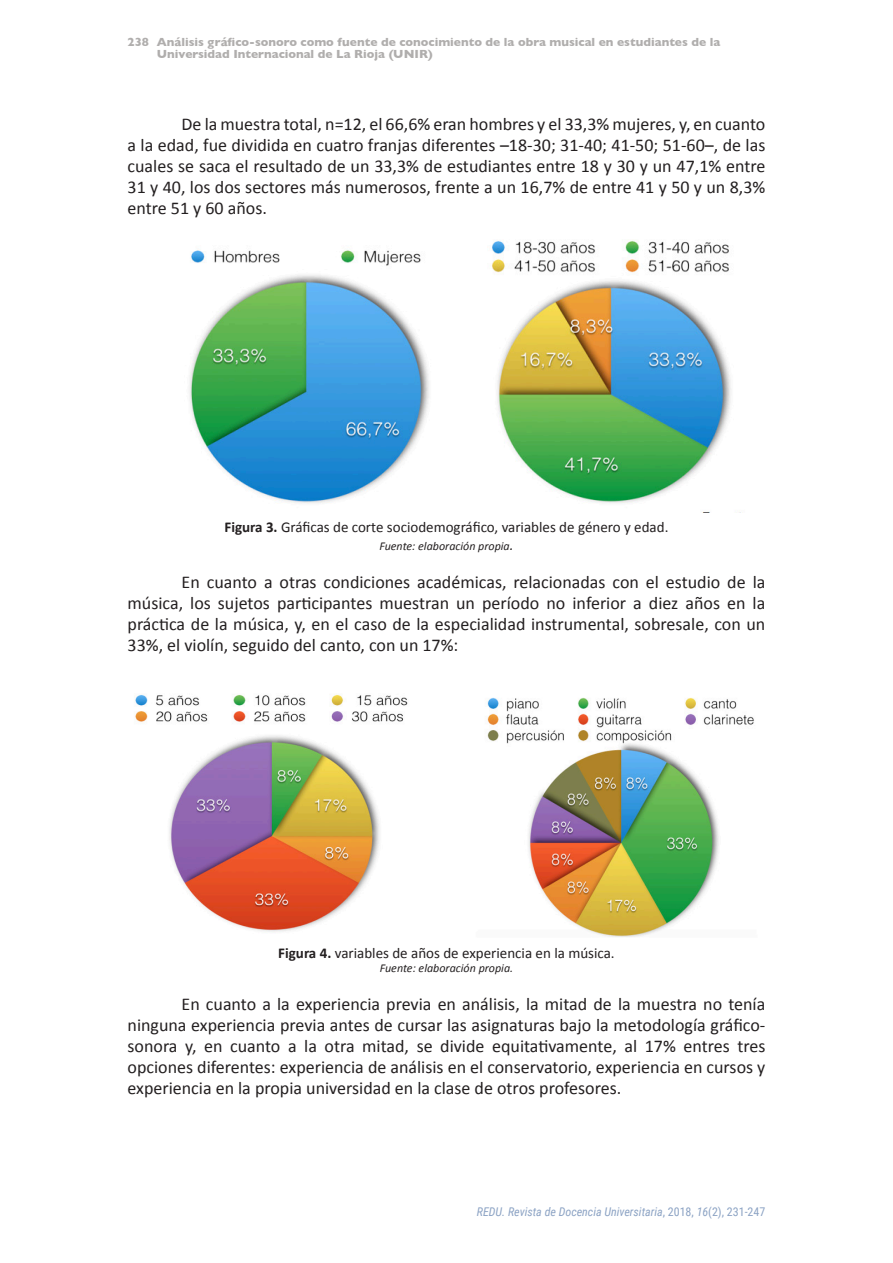
<style>
.page{position:relative;width:893px;height:1263px;background:#fff}
.page>*{position:absolute;margin:0;border:0;box-sizing:border-box;transform-origin:0 0}
.REDU_TXTGRAL{font:18px/21px "Calibri";color:#231f20;text-align:justify}
.REDU_TIT_TABLA{font:15px "Calibri";color:#231f20}
.t1{font:700 12px/12px "Gill Sans";color:#b0aead}
.t2{font:italic 12px "Roboto Condensed";color:#8ca3c4}
.REDU_TIT_TABLA-2{font:italic 12px "Calibri";color:#231f20}
.s1{font-weight:700}
.s2{font-size:15px}
.s3{font-style:normal}
</style>
<div class="page">
<img style="left:189px;top:240px;width:542px;height:272px">
<img style="left:135px;top:694px;width:619px;height:243px">
<p class="t1" style="left:128px;top:35px;width:23px">238</p>
<p class="t1" style="left:157px;top:35px;width:565px">Análisis gráfico-sonoro como fuente de conocimiento de la obra musical en estudiantes de la<br>Universidad Internacional de La Rioja (UNIR)</p>
<p class="REDU_TXTGRAL" style="left:128px;top:114px;width:639px;text-indent:54px">De la muestra total, n=12, el 66,6% eran hombres y el 33,3% mujeres, y, en cuanto a la edad, fue dividida en cuatro franjas diferentes –18-30; 31-40; 41-50; 51-60–, de las cuales se saca el resultado de un 33,3% de estudiantes entre 18 y 30 y un 47,1% entre 31 y 40, los dos sectores más numerosos, frente a un 16,7% de entre 41 y 50 y un 8,3% entre 51 y 60 años.</p>
<p class="REDU_TIT_TABLA" style="left:224px;top:517px;width:445px"><span class="s1">Figura 3.</span> Gráficas de corte sociodemográfico, variables de género y edad.</p>
<p class="REDU_TIT_TABLA-2" style="left:379px;top:537px;width:136px">Fuente: elaboración propia<span class="s2">.</span></p>
<p class="REDU_TXTGRAL" style="left:128px;top:572px;width:639px;text-indent:54px">En cuanto a otras condiciones académicas, relacionadas con el estudio de la música, los sujetos participantes muestran un período no inferior a diez años en la práctica de la música, y, en el caso de la especialidad instrumental, sobresale, con un 33%, el violín, seguido del canto, con un 17%:</p>
<p class="REDU_TIT_TABLA" style="left:278px;top:943px;width:338px"><span class="s1">Figura 4.</span> variables de años de experiencia en la música.</p>
<p class="REDU_TIT_TABLA-2" style="left:380px;top:960px;width:135px">Fuente: elaboración propia.</p>
<p class="REDU_TXTGRAL" style="left:128px;top:994px;width:639px;text-indent:54px">En cuanto a la experiencia previa en análisis, la mitad de la muestra no tenía ninguna experiencia previa antes de cursar las asignaturas bajo la metodología gráfico&shy;sonora y, en cuanto a la otra mitad, se divide equitativamente, al 17% entres tres opciones diferentes: experiencia de análisis en el conservatorio, experiencia en cursos y experiencia en la propia universidad en la clase de otros profesores.</p>
<p class="t2" style="left:477px;top:1204px;width:290px">REDU. Revista de Docencia Universitaria<span class="s3">, 2018,</span> 16<span class="s3">(2), 231-247</span></p>
</div>
